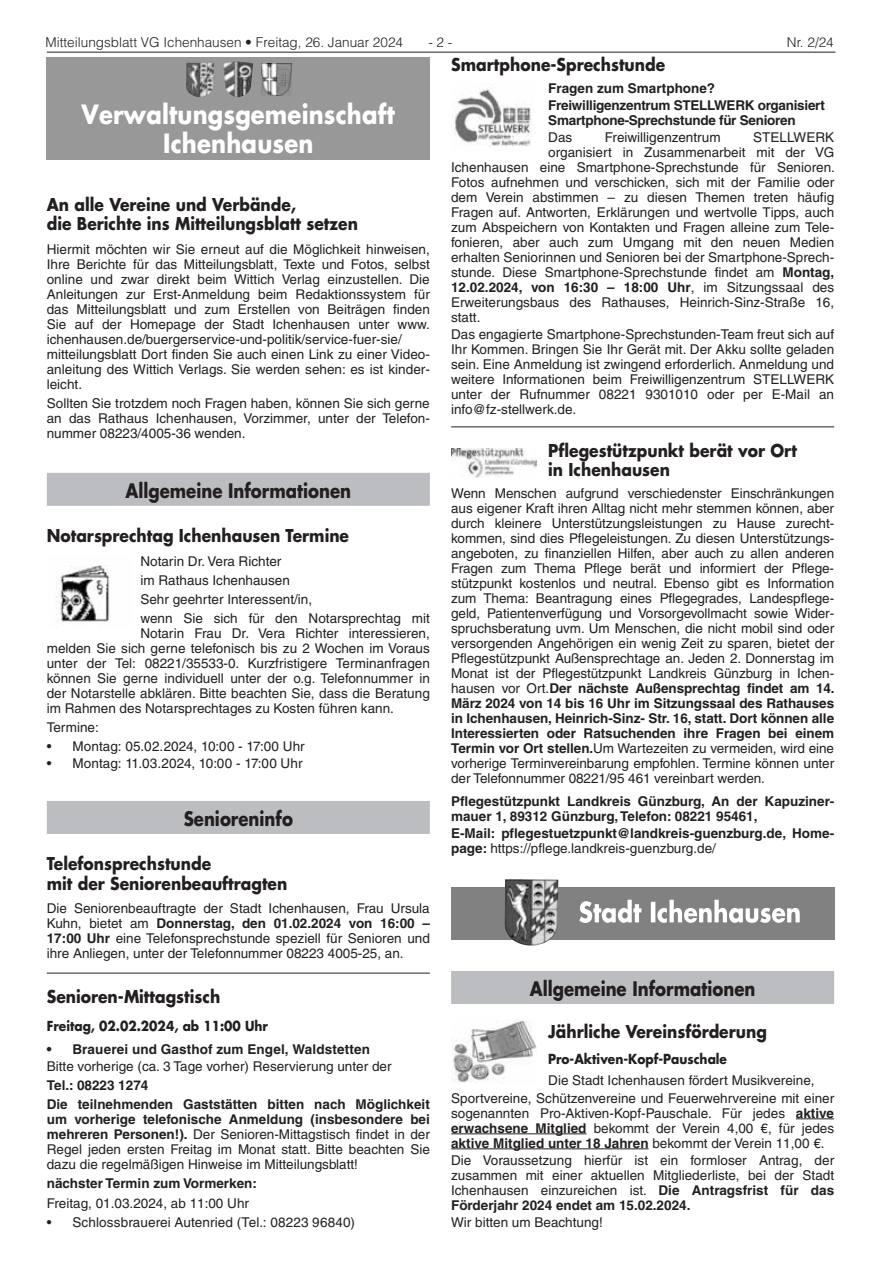
<style>
.page{position:relative;width:881px;height:1263px;background:#fff}
.page>*{position:absolute;margin:0;border:0;box-sizing:border-box;transform-origin:0 0}
.t1{font:700 25.8px/29.1px "Futura LT";letter-spacing:.01em;color:#fff;text-align:center;scale:.88 1}
.t2{font:700 19.5px "Futura LT";color:#231f20;scale:.85 1}
.t3{font:700 17.25px/19.5px "Futura LT";color:#231f20;scale:.9 1}
.t4{font:13.5px/15px "Helvetica LT";color:#231f20;text-align:justify}
.t5{font:700 13.5px/15px "Helvetica LT";color:#231f20}
.t6{font:700 13.5px/17.1px "Helvetica LT";letter-spacing:-.02em;color:#231f20}
.t7{font:300 13.5px "Helvetica LT";color:#231f20}
.t8{font:700 13.5px "Futura LT";color:#231f20;scale:.9 1}
.s1{font-weight:700}
.s2{font-weight:400}
</style>
<div class="page">
<hr style="left:47px;top:52px;width:788px;height:1px;background:#231f20">
<hr style="left:451px;top:427px;width:382px;height:1px;background:#231f20">
<div style="left:451px;top:971px;width:382px;height:33px;background:#bcbdc0"></div>
<hr style="left:795px;top:1118px;width:38px;height:1px;background:#231f20">
<hr style="left:451px;top:1133px;width:135px;height:1px;background:#231f20">
<hr style="left:451px;top:1148px;width:197px;height:1px;background:#231f20">
<img style="left:451px;top:83px;width:81px;height:63px">
<img style="left:451px;top:448px;width:85px;height:29px">
<div style="left:451px;top:887px;width:382px;height:53px;background:#818181"></div>
<svg style="left:579px;top:900px;width:220px;height:23px"></svg>
<img style="left:504px;top:879px;width:54px;height:66px">
<img style="left:451px;top:1019px;width:85px;height:64px">
<div style="left:47px;top:473px;width:382px;height:33px;background:#bcbdc0"></div>
<div style="left:47px;top:801px;width:382px;height:33px;background:#bcbdc0"></div>
<hr style="left:47px;top:973px;width:382px;height:1px;background:#231f20">
<div style="left:47px;top:57px;width:382px;height:103px;background:#989898"></div>
<img style="left:186px;top:63px;width:28px;height:34px">
<img style="left:223px;top:62px;width:30px;height:35px">
<img style="left:262px;top:63px;width:30px;height:33px">
<img style="left:56px;top:565px;width:54px;height:62px">
<p class="t7" style="left:45px;top:34px;width:359px">Mitteilungsblatt VG Ichenhausen • Freitag, 26. Januar 2024</p>
<p class="t7" style="left:428px;top:34px;width:26px">- 2 -</p>
<p class="t7" style="left:786px;top:34px;width:48px">Nr. 2/24</p>
<p class="t3" style="left:451px;top:55px;width:239px">Smartphone-Sprechstunde</p>
<p class="t6" style="left:548px;top:79px;width:278px">Fragen zum Smartphone?<br>Freiwilligenzentrum STELLWERK organisiert</p>
<p class="t6" style="left:548px;top:111px;width:249px">Smartphone-Sprechstunde für Senioren</p>
<p class="t4" style="left:548px;top:130px;width:26px">Das</p>
<p class="t4" style="left:604px;top:130px;width:117px">Freiwilligenzentrum</p>
<p class="t4" style="left:753px;top:130px;width:82px">STELLWERK</p>
<p class="t4" style="left:548px;top:145px;width:287px">organisiert in Zusammenarbeit mit der VG</p>
<p class="t4" style="left:451px;top:160px;width:385px">Ichenhausen eine Smartphone-Sprechstunde für Senioren.</p>
<p class="t4" style="left:451px;top:175px;width:384px">Fotos aufnehmen und verschicken, sich mit der Familie oder</p>
<p class="t4" style="left:451px;top:190px;width:384px">dem Verein abstimmen – zu diesen Themen treten häufig</p>
<p class="t4" style="left:451px;top:205px;width:384px">Fragen auf. Antworten, Erklärungen und wertvolle Tipps, auch</p>
<p class="t4" style="left:451px;top:220px;width:384px">zum Abspeichern von Kontakten und Fragen alleine zum Tele-</p>
<p class="t4" style="left:451px;top:235px;width:384px">fonieren, aber auch zum Umgang mit den neuen Medien</p>
<p class="t4" style="left:451px;top:250px;width:384px">erhalten Seniorinnen und Senioren bei der Smartphone-Sprech-</p>
<p class="t4" style="left:451px;top:265px;width:384px">stunde. Diese Smartphone-Sprechstunde findet am <span class="s1">Montag,</span></p>
<p class="t5" style="left:451px;top:279px;width:384px">12.02.2024, von 16:30 – 18:00 Uhr<span class="s2">, im Sitzungssaal des</span></p>
<p class="t4" style="left:451px;top:295px;width:384px">Erweiterungsbaus des Rathauses, Heinrich-Sinz-Straße 16,</p>
<p class="t4" style="left:451px;top:310px;width:31px">statt.</p>
<p class="t4" style="left:451px;top:327px;width:384px">Das engagierte Smartphone-Sprechstunden-Team freut sich auf Ihr Kommen. Bringen Sie Ihr Gerät mit. Der Akku sollte geladen sein. Eine Anmeldung ist zwingend erforderlich. Anmeldung und weitere Informationen beim Freiwilligenzentrum STELLWERK unter der Rufnummer 08221 9301010 oder per E-Mail an info@fz-stellwerk.de.</p>
<p class="t3" style="left:548px;top:440px;width:278px">Pflegestützpunkt berät vor Ort in Ichenhausen</p>
<p class="t4" style="left:451px;top:485px;width:385px">Wenn Menschen aufgrund verschiedenster Einschränkungen aus eigener Kraft ihren Alltag nicht mehr stemmen können, aber durch kleinere Unterstützungsleistungen zu Hause zurecht&shy;kommen, sind dies Pflegeleistungen. Zu diesen Unterstützungs&shy;angeboten, zu finanziellen Hilfen, aber auch zu allen anderen Fragen zum Thema Pflege berät und informiert der Pflege&shy;stützpunkt kostenlos und neutral. Ebenso gibt es Information zum Thema: Beantragung eines Pflegegrades, Landespflege&shy;geld, Patientenverfügung und Vorsorgevollmacht sowie Wider&shy;spruchsberatung uvm. Um Menschen, die nicht mobil sind oder versorgenden Angehörigen ein wenig Zeit zu sparen, bietet der Pflegestützpunkt Außensprechtage an. Jeden 2. Donnerstag im Monat ist der Pflegestützpunkt Landkreis Günzburg in Ichen&shy;hausen vor Ort.<span class="s1">Der nächste Außensprechtag findet am 14.<br>März 2024 von 14 bis 16 Uhr im Sitzungssaal des Rathauses in Ichenhausen, Heinrich-Sinz- Str. 16, statt. Dort können alle Interessierten oder Ratsuchenden ihre Fragen bei einem Termin vor Ort stellen.</span>Um Wartezeiten zu vermeiden, wird eine vorherige Terminvereinbarung empfohlen. Termine können unter der Telefonnummer 08221/95 461 vereinbart werden.</p>
<p class="t5" style="left:451px;top:794px;width:384px">Pflegestützpunkt Landkreis Günzburg, An der Kapuziner&shy;mauer 1, 89312 Günzburg, Telefon: 08221 95461,</p>
<p class="t5" style="left:451px;top:826px;width:384px">E-Mail: pflegestuetzpunkt@landkreis-guenzburg.de, Home&shy;page: <span class="s2">https://pflege.landkreis-guenzburg.de/</span></p>
<h1 class="t1" style="left:82px;top:99px;width:357px">Verwaltungsgemeinschaft<br>Ichenhausen</h1>
<p class="t3" style="left:47px;top:194px;width:347px">An alle Vereine und Verbände,<br>die Berichte ins Mitteilungsblatt setzen</p>
<p class="t4" style="left:47px;top:241px;width:384px;text-align:left">Hiermit möchten wir Sie erneut auf die Möglichkeit hinweisen, Ihre Berichte für das Mitteilungsblatt, Texte und Fotos, selbst online und zwar direkt beim Wittich Verlag einzustellen. Die Anleitungen zur Erst-Anmeldung beim Redaktionssystem für das Mitteilungsblatt und zum Erstellen von Beiträgen finden Sie auf der Homepage der Stadt Ichenhausen unter www. ichenhausen.de/buergerservice-und-politik/service-fuer-sie/ mitteilungsblatt Dort finden Sie auch einen Link zu einer Video&shy;anleitung des Wittich Verlags. Sie werden sehen: es ist kinder&shy;leicht.</p>
<p class="t4" style="left:47px;top:396px;width:384px">Sollten Sie trotzdem noch Fragen haben, können Sie sich gerne an das Rathaus Ichenhausen, Vorzimmer, unter der Telefon&shy;nummer 08223/4005-36 wenden.</p>
<h2 class="t2" style="left:125px;top:478px;width:267px">Allgemeine Informationen</h2>
<p class="t3" style="left:47px;top:526px;width:337px">Notarsprechtag Ichenhausen Termine</p>
<p class="t4" style="left:140px;top:551px;width:291px;line-height:19px;text-align:left">Notarin Dr. Vera Richter<br>im Rathaus Ichenhausen<br>Sehr geehrter Interessent/in,<br>wenn Sie sich für den Notarsprechtag mit</p>
<p class="t4" style="left:47px;top:626px;width:384px;text-indent:94px">Notarin Frau Dr. Vera Richter interessieren, melden Sie sich gerne telefonisch bis zu 2 Wochen im Voraus unter der Tel: 08221/35533-0. Kurzfristigere Terminanfragen können Sie gerne individuell unter der o.g. Telefonnummer in der Notarstelle abklären. Bitte beachten Sie, dass die Beratung im Rahmen des Notarsprechtages zu Kosten führen kann.</p>
<p class="t4" style="left:47px;top:720px;width:53px">Termine:</p>
<p class="t4" style="left:47px;top:739px;width:259px">• Montag: 05.02.2024, 10:00 - 17:00 Uhr</p>
<p class="t4" style="left:47px;top:756px;width:257px">• Montag: 11.03.2024, 10:00 - 17:00 Uhr</p>
<h2 class="t2" style="left:184px;top:806px;width:130px">Senioreninfo</h2>
<p class="t3" style="left:47px;top:854px;width:269px">Telefonsprechstunde<br>mit der Seniorenbeauftragten</p>
<p class="t4" style="left:47px;top:901px;width:384px">Die Seniorenbeauftragte der Stadt Ichenhausen, Frau Ursula Kuhn, bietet am <span class="s1">Donnerstag, den 01.02.2024 von 16:00 – 17:00 Uhr</span> eine Telefonsprechstunde speziell für Senioren und ihre Anliegen, unter der Telefonnummer 08223 4005-25, an.</p>
<p class="t3" style="left:47px;top:987px;width:194px">Senioren-Mittagstisch</p>
<p class="t8" style="left:47px;top:1017px;width:247px">Freitag, 02.02.2024, ab 11:00 Uhr</p>
<p class="t5" style="left:47px;top:1042px;width:325px">• Brauerei und Gasthof zum Engel, Waldstetten</p>
<p class="t4" style="left:47px;top:1059px;width:346px">Bitte vorherige (ca. 3 Tage vorher) Reservierung unter der</p>
<p class="t5" style="left:47px;top:1076px;width:384px;line-height:19px">Tel.: 08223 1274<br>Die teilnehmenden Gaststätten bitten nach Möglichkeit</p>
<p class="t4" style="left:47px;top:1112px;width:384px"><span class="s1">um vorherige telefonische Anmeldung (insbesondere bei mehreren Personen!).</span> Der Senioren-Mittagstisch findet in der Regel jeden ersten Freitag im Monat statt. Bitte beachten Sie dazu die regelmäßigen Hinweise im Mitteilungsblatt!</p>
<p class="t5" style="left:47px;top:1176px;width:211px">nächster Termin zum Vormerken:</p>
<p class="t4" style="left:47px;top:1195px;width:204px">Freitag, 01.03.2024, ab 11:00 Uhr</p>
<p class="t4" style="left:47px;top:1214px;width:309px">• Schlossbrauerei Autenried (Tel.: 08223 96840)</p>
<h2 class="t2" style="left:529px;top:976px;width:267px">Allgemeine Informationen</h2>
<p class="t3" style="left:548px;top:1022px;width:244px">Jährliche Vereinsförderung</p>
<p class="t8" style="left:548px;top:1050px;width:200px">Pro-Aktiven-Kopf-Pauschale</p>
<p class="t4" style="left:451px;top:1072px;width:384px;line-height:17.1px;text-indent:97px">Die Stadt Ichenhausen fördert Musikvereine,<br>Sportvereine, Schützenvereine und Feuerwehrvereine mit einer</p>
<p class="t4" style="left:451px;top:1105px;width:384px">sogenannten Pro-Aktiven-Kopf-Pauschale. Für jedes <span class="s1">aktive erwachsene Mitglied</span> bekommt der Verein 4,00 €, für jedes <span class="s1">aktive Mitglied unter 18 Jahren</span> bekommt der Verein 11,00 €.</p>
<p class="t4" style="left:451px;top:1152px;width:384px">Die Voraussetzung hierfür ist ein formloser Antrag, der zusammen mit einer aktuellen Mitgliederliste, bei der Stadt Ichenhausen einzureichen ist. <span class="s1">Die Antragsfrist für das Förderjahr 2024 endet am 15.02.2024.</span></p>
<p class="t4" style="left:451px;top:1214px;width:153px">Wir bitten um Beachtung!</p>
</div>
